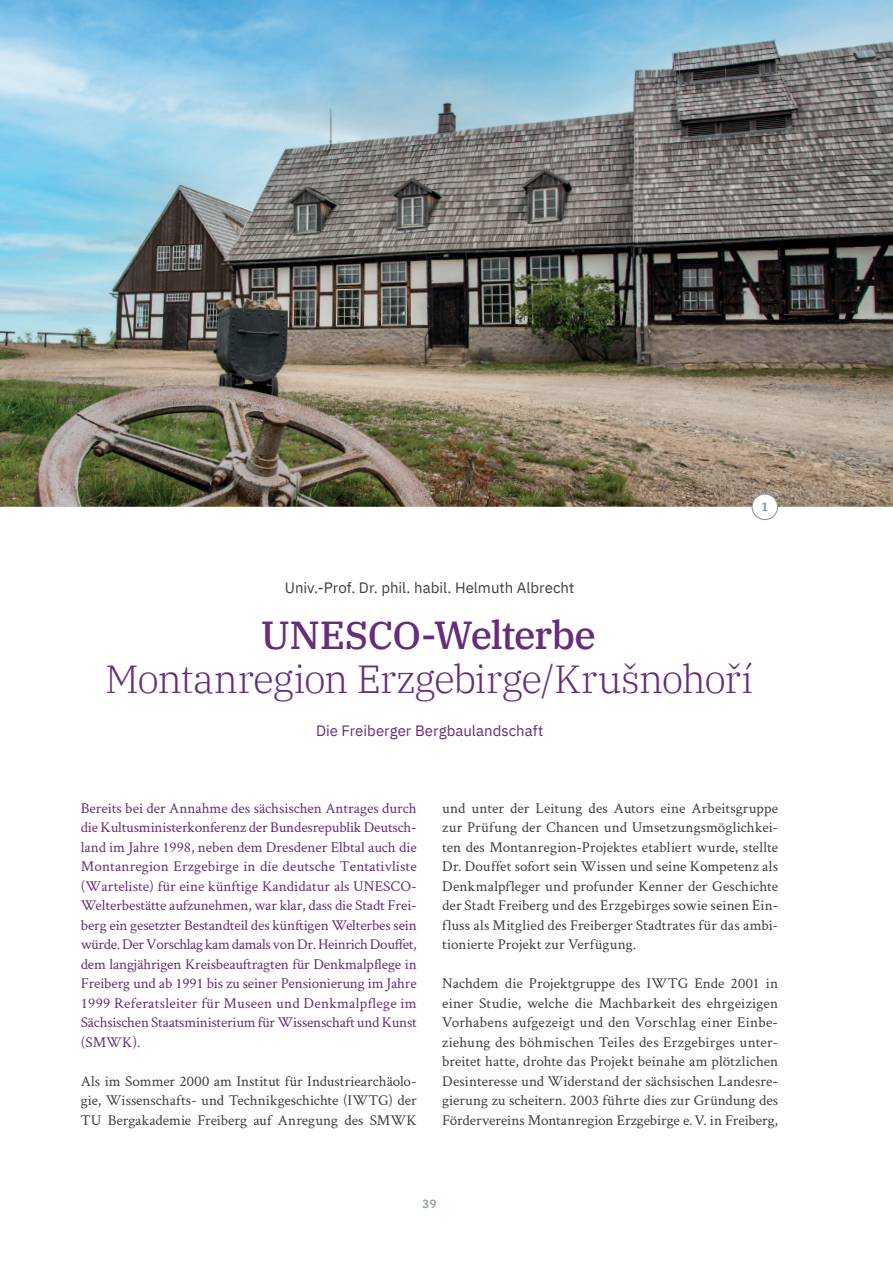
<style>
.page{position:relative;width:893px;height:1263px;background:#fff}
.page>*{position:absolute;margin:0;border:0;box-sizing:border-box;transform-origin:0 0}
.t1{font:300 39px "IBM Plex Serif";letter-spacing:-.03em;color:#662e78}
.t2{font:500 39px "IBM Plex Serif";letter-spacing:-.025em;color:#662e78}
.t3{font:15px/19.5px "Crimson Text";color:#3e3e3f;text-align:justify}
.t4{font:15px/19.5px "Crimson Text";letter-spacing:-.015em;color:#662e78;text-align:justify}
.t5{font:15px "IBM Plex Sans";color:#3e3e3f}
.t6{font:15px "IBM Plex Sans";color:#662e78}
.t7{font:500 12px "IBM Plex Sans";color:#8b98a0}
.t8{font:700 12px "IBM Plex Serif";color:#8b98a0}
</style>
<div class="page">
<img style="left:0;top:0;width:893px;height:507px">
<div style="left:752px;top:494px;width:26px;height:25px;background:#fff;border-radius:50%"></div>
<div style="left:751px;top:493px;width:27px;height:27px;border:1px solid #8b98a0;border-radius:50%"></div>
<p class="t8" style="left:761px;top:497px;width:9px">1</p>
<p class="t5" style="left:285px;top:576px;width:291px">Univ.-Prof. Dr. phil. habil. Helmuth Albrecht</p>
<h1 class="t2" style="left:261px;top:605px;width:337px">UNESCO-Welterbe</h1>
<h1 class="t1" style="left:105px;top:649px;width:649px">Montanregion Erzgebirge/Krušnohoří</h1>
<p class="t6" style="left:316px;top:719px;width:229px">Die Freiberger Bergbaulandschaft</p>
<p class="t4" style="left:81px;top:797px;width:337px">Bereits bei der Annahme des sächsischen Antrages durch die Kultusministerkonferenz der Bundesrepublik Deutsch&shy;land im Jahre 1998, neben dem Dresdener Elbtal auch die Montanregion Erzgebirge in die deutsche Tentativliste (Warteliste) für eine künftige Kandidatur als UNESCO-Welterbestätte aufzunehmen, war klar, dass die Stadt Frei&shy;berg ein gesetzter Bestandteil des künftigen Welterbes sein würde. Der Vorschlag kam damals von Dr. Heinrich Douffet, dem langjährigen Kreisbeauftragten für Denkmalpflege in Freiberg und ab 1991 bis zu seiner Pensionierung im Jahre 1999 Referatsleiter für Museen und Denkmalpflege im Sächsischen Staatsministerium für Wissenschaft und Kunst (SMWK).</p>
<p class="t3" style="left:81px;top:1070px;width:337px">Als im Sommer 2000 am Institut für Industriearchäolo&shy;gie, Wissenschafts- und Technikgeschichte (IWTG) der TU Bergakademie Freiberg auf Anregung des SMWK</p>
<p class="t3" style="left:442px;top:797px;width:337px">und unter der Leitung des Autors eine Arbeitsgruppe zur Prüfung der Chancen und Umsetzungsmöglichkei&shy;ten des Montanregion-Projektes etabliert wurde, stellte Dr. Douffet sofort sein Wissen und seine Kompetenz als Denkmalpfleger und profunder Kenner der Geschichte der Stadt Freiberg und des Erzgebirges sowie seinen Ein&shy;fluss als Mitglied des Freiberger Stadtrates für das ambi&shy;tionierte Projekt zur Verfügung.</p>
<p class="t3" style="left:442px;top:973px;width:337px">Nachdem die Projektgruppe des IWTG Ende 2001 in einer Studie, welche die Machbarkeit des ehrgeizigen Vorhabens aufgezeigt und den Vorschlag einer Einbe&shy;ziehung des böhmischen Teiles des Erzgebirges unter&shy;breitet hatte, drohte das Projekt beinahe am plötzlichen Desinteresse und Widerstand der sächsischen Landesre&shy;gierung zu scheitern. 2003 führte dies zur Gründung des Fördervereins Montanregion Erzgebirge e.V. in Freiberg,</p>
<p class="t7" style="left:422px;top:1194px;width:16px">39</p>
</div>
